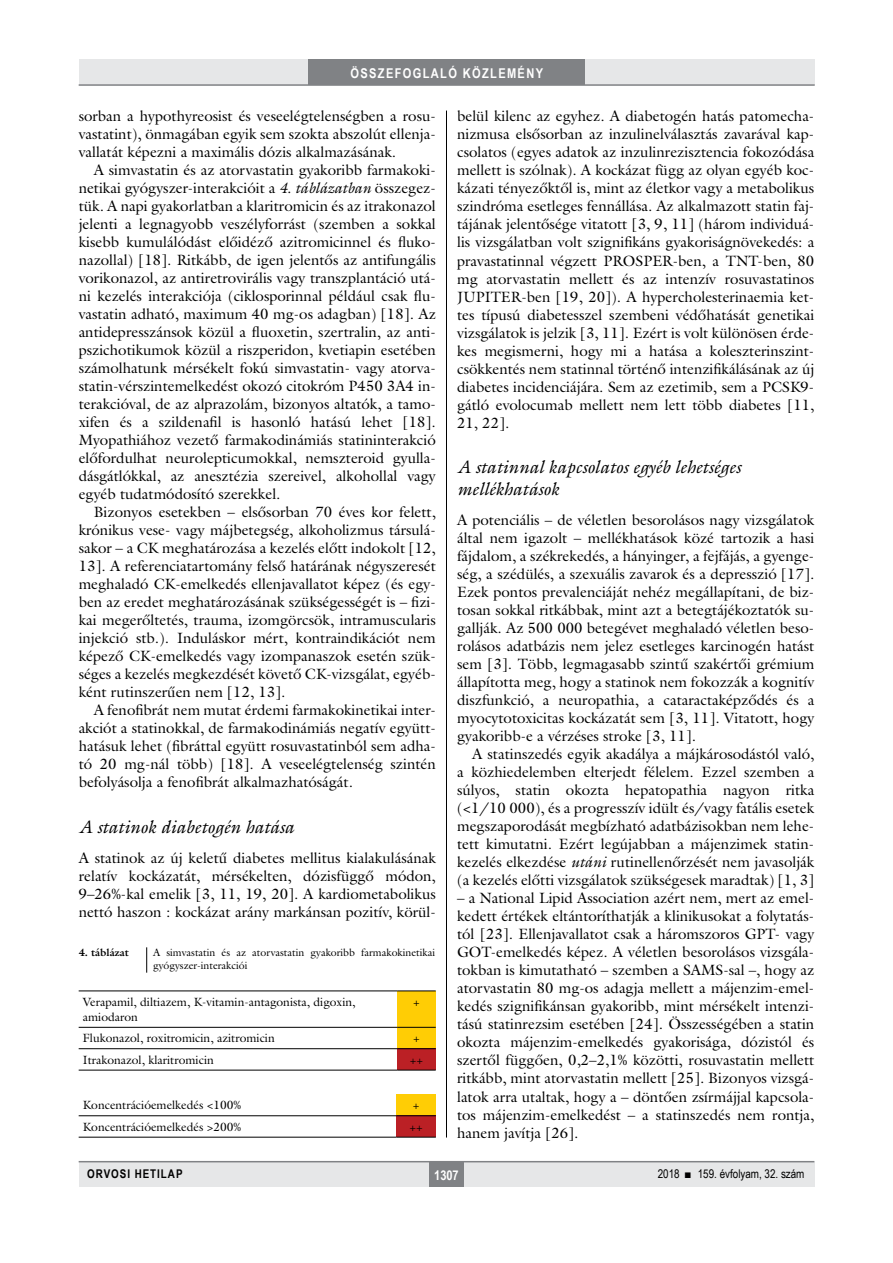
<style>
.page{position:relative;width:893px;height:1263px;background:#fff}
.page>*{position:absolute;margin:0;border:0;box-sizing:border-box;transform-origin:0 0}
.alcimkurziv{font:italic 18px/21.6px "Galliard Reg";color:#000}
.Body_Text{font:15px/18px "Galliard Reg";color:#000}
.Body_tompa{font:15px/18px "Galliard Reg";color:#000;text-align:justify}
.t1{font:700 13.5px "Arial Narrow";letter-spacing:.1em;color:#fff}
.tabla{font:12px/15px "Galliard Reg";color:#000}
.t2{font:12px "Arial Narrow";color:#000}
.t3{font:700 12px "Arial Narrow";letter-spacing:.08em;color:#000}
.kepalairas2{font:10.5px/13.5px "Galliard Reg";color:#000}
.kepalairas1{font:700 10.5px "Galliard Reg";color:#000}
.s1{font-style:italic}
</style>
<div class="page">
<div style="left:79px;top:1161px;width:735px;height:25px;background:#e6e7e8"></div>
<div style="left:429px;top:1161px;width:34px;height:25px;background:#808285"></div>
<hr style="left:79px;top:1161px;width:735px;height:1px;background:#808285">
<div style="left:79px;top:60px;width:735px;height:25px;background:#e6e7e8"></div>
<div style="left:308px;top:60px;width:277px;height:25px;background:#808285"></div>
<hr style="left:79px;top:84px;width:736px;height:2px;background:#808285">
<hr style="left:446px;top:111px;width:1px;height:1026px;background:#000">
<svg style="left:146px;top:947px;width:1px;height:26px"></svg>
<div style="left:397px;top:991px;width:39px;height:36px;background:#ffcd05"></div>
<div style="left:397px;top:1027px;width:39px;height:22px;background:#ffcd05"></div>
<div style="left:397px;top:1049px;width:39px;height:21px;background:#bb2025"></div>
<hr style="left:79px;top:1027px;width:318px;height:1px;background:#000">
<hr style="left:397px;top:1027px;width:39px;height:1px;background:#000">
<hr style="left:79px;top:1048px;width:318px;height:1px;background:#000">
<hr style="left:397px;top:1048px;width:39px;height:1px;background:#000">
<hr style="left:79px;top:1070px;width:318px;height:1px;background:#000">
<hr style="left:397px;top:1070px;width:39px;height:1px;background:#000">
<hr style="left:79px;top:990px;width:318px;height:1px;background:#000">
<hr style="left:397px;top:990px;width:39px;height:1px;background:#000">
<div style="left:396px;top:1094px;width:40px;height:22px;background:#ffcd05"></div>
<div style="left:396px;top:1116px;width:40px;height:21px;background:#bb2025"></div>
<hr style="left:79px;top:1115px;width:317px;height:1px;background:#000">
<hr style="left:396px;top:1115px;width:40px;height:1px;background:#000">
<hr style="left:79px;top:1137px;width:317px;height:1px;background:#000">
<hr style="left:396px;top:1137px;width:40px;height:1px;background:#000">
<p class="t1" style="left:350px;top:63px;width:194px">ÖSSZEFOGLALÓ KÖZLEMÉNY</p>
<p class="Body_tompa" style="left:79px;top:107px;width:359px">sorban a hypothyreosist és veseelégtelenségben a rosu&shy;vastatint), önmagában egyik sem szokta abszolút ellenja&shy;vallatát képezni a maximális dózis alkalmazásának.</p>
<p class="Body_Text" style="left:79px;top:161px;width:359px;text-indent:15px">A simvastatin és az atorvastatin gyakoribb farmakoki&shy;netikai gyógyszer-interakcióit a <span class="s1">4. táblázatban</span> összegez&shy;tük. A napi gyakorlatban a klaritromicin és az itrakonazol jelenti a legnagyobb veszélyforrást (szemben a sokkal kisebb kumulálódást előidéző azitromicinnel és fluko&shy;nazollal) [18]. Ritkább, de igen jelentős az antifungális vorikonazol, az antiretrovirális vagy transzplantáció utá&shy;ni kezelés interakciója (ciklosporinnal például csak flu&shy;vastatin adható, maximum 40 mg-os adagban) [18]. Az antidepresszánsok közül a fluoxetin, szertralin, az anti&shy;pszichotikumok közül a riszperidon, kvetiapin esetében számolhatunk mérsékelt fokú simvastatin- vagy atorva&shy;statin-vérszintemelkedést okozó citokróm P450 3A4 in&shy;terakcióval, de az alprazolám, bizonyos altatók, a tamo&shy;xifen és a szildenafil is hasonló hatású lehet [18].<br>Myopathiához vezető farmakodinámiás statininterakció előfordulhat neurolepticumokkal, nemszteroid gyulla&shy;dásgátlókkal, az anesztézia szereivel, alkohollal vagy egyéb tudatmódosító szerekkel.</p>
<p class="Body_Text" style="left:79px;top:503px;width:359px;text-align:justify;text-indent:15px">Bizonyos esetekben – elsősorban 70 éves kor felett, krónikus vese- vagy májbetegség, alkoholizmus társulá&shy;sakor – a CK meghatározása a kezelés előtt indokolt [12, 13]. A referenciatartomány felső határának négyszeresét meghaladó CK-emelkedés ellenjavallatot képez (és egy&shy;ben az eredet meghatározásának szükségességét is – fizi&shy;kai megerőltetés, trauma, izomgörcsök, intramuscularis injekció stb.). Induláskor mért, kontraindikációt nem képező CK-emelkedés vagy izompanaszok esetén szük&shy;séges a kezelés megkezdését követő CK-vizsgálat, egyéb&shy;ként rutinszerűen nem [12, 13].</p>
<p class="Body_Text" style="left:79px;top:701px;width:359px;text-indent:15px">A fenofibrát nem mutat érdemi farmakokinetikai inter&shy;akciót a statinokkal, de farmakodinámiás negatív együtt&shy;hatásuk lehet (fibráttal együtt rosuvastatinból sem adha&shy;tó 20 mg-nál több) [18]. A veseelégtelenség szintén befolyásolja a fenofibrát alkalmazhatóságát.</p>
<p class="alcimkurziv" style="left:79px;top:816px;width:217px">A statinok diabetogén hatása</p>
<p class="Body_tompa" style="left:79px;top:849px;width:359px">A statinok az új keletű diabetes mellitus kialakulásának relatív kockázatát, mérsékelten, dózisfüggő módon, 9–26%-kal emelik [3, 11, 19, 20]. A kardiometabolikus nettó haszon : kockázat arány markánsan pozitív, körül-</p>
<p class="Body_tompa" style="left:457px;top:107px;width:359px">belül kilenc az egyhez. A diabetogén hatás patomecha&shy;nizmusa elsősorban az inzulinelválasztás zavarával kap&shy;csolatos (egyes adatok az inzulinrezisztencia fokozódása mellett is szólnak). A kockázat függ az olyan egyéb koc&shy;kázati tényezőktől is, mint az életkor vagy a metabolikus szindróma esetleges fennállása. Az alkalmazott statin faj&shy;tájának jelentősége vitatott [3, 9, 11] (három individuá&shy;lis vizsgálatban volt szignifikáns gyakoriságnövekedés: a pravastatinnal végzett PROSPER-ben, a TNT-ben, 80 mg atorvastatin mellett és az intenzív rosuvastatinos JUPITER-ben [19, 20]). A hypercholesterinaemia ket&shy;tes típusú diabetesszel szembeni védőhatását genetikai vizsgálatok is jelzik [3, 11]. Ezért is volt különösen érde&shy;kes megismerni, hogy mi a hatása a koleszterinszint&shy;csökkentés nem statinnal történő intenzifikálásának az új diabetes incidenciájára. Sem az ezetimib, sem a PCSK9- gátló evolocumab mellett nem lett több diabetes [11, 21, 22].</p>
<p class="alcimkurziv" style="left:457px;top:456px;width:285px">A statinnal kapcsolatos egyéb lehetséges mellékhatások</p>
<p class="Body_tompa" style="left:457px;top:511px;width:359px">A potenciális – de véletlen besorolásos nagy vizsgálatok által nem igazolt – mellékhatások közé tartozik a hasi fájdalom, a székrekedés, a hányinger, a fejfájás, a gyenge&shy;ség, a szédülés, a szexuális zavarok és a depresszió [17].<br>Ezek pontos prevalenciáját nehéz megállapítani, de biz&shy;tosan sokkal ritkábbak, mint azt a betegtájékoztatók su&shy;gallják. Az 500 000 betegévet meghaladó véletlen beso&shy;rolásos adatbázis nem jelez esetleges karcinogén hatást sem [3]. Több, legmagasabb szintű szakértői grémium állapította meg, hogy a statinok nem fokozzák a kognitív diszfunkció, a neuropathia, a cataractaképződés és a myocytotoxicitas kockázatát sem [3, 11]. Vitatott, hogy gyakoribb-e a vérzéses stroke [3, 11].</p>
<p class="Body_Text" style="left:457px;top:745px;width:359px;text-indent:15px">A statinszedés egyik akadálya a májkárosodástól való, a közhiedelemben elterjedt félelem. Ezzel szemben a súlyos, statin okozta hepatopathia nagyon ritka (&lt;1/10 000), és a progresszív idült és/vagy fatális esetek megszaporodását megbízható adatbázisokban nem lehe&shy;tett kimutatni. Ezért legújabban a májenzimek statin&shy;kezelés elkezdése <span class="s1">utáni</span> rutinellenőrzését nem javasolják (a kezelés előtti vizsgálatok szükségesek maradtak) [1, 3]</p>
<p class="Body_Text" style="left:457px;top:889px;width:359px;text-align:justify">– a National Lipid Association azért nem, mert az emel&shy;kedett értékek eltántoríthatják a klinikusokat a folytatás&shy;tól [23]. Ellenjavallatot csak a háromszoros GPT- vagy GOT-emelkedés képez. A véletlen besorolásos vizsgála&shy;tokban is kimutatható – szemben a SAMS-sal –, hogy az atorvastatin 80 mg-os adagja mellett a májenzim-emel&shy;kedés szignifikánsan gyakoribb, mint mérsékelt intenzi&shy;tású statinrezsim esetében [24]. Összességében a statin okozta májenzim-emelkedés gyakorisága, dózistól és szertől függően, 0,2–2,1% közötti, rosuvastatin mellett ritkább, mint atorvastatin mellett [25]. Bizonyos vizsgá&shy;latok arra utaltak, hogy a – döntően zsírmájjal kapcsola&shy;tos májenzim-emelkedést – a statinszedés nem rontja, hanem javítja [26].</p>
<p class="kepalairas1" style="left:79px;top:945px;width:52px">4. táblázat</p>
<p class="kepalairas2" style="left:153px;top:945px;width:284px">A simvastatin és az atorvastatin gyakoribb farmakokinetikai gyógyszer-interakciói</p>
<p class="tabla" style="left:83px;top:994px;width:274px">Verapamil, diltiazem, K-vitamin-antagonista, digoxin, amiodaron</p>
<p class="tabla" style="left:413px;top:994px;width:8px">+</p>
<p class="tabla" style="left:83px;top:1030px;width:193px">Flukonazol, roxitromicin, azitromicin</p>
<p class="tabla" style="left:413px;top:1030px;width:8px">+</p>
<p class="tabla" style="left:83px;top:1052px;width:132px">Itrakonazol, klaritromicin</p>
<p class="tabla" style="left:410px;top:1052px;width:15px">++</p>
<p class="tabla" style="left:83px;top:1098px;width:160px">Koncentrációemelkedés &lt;100%</p>
<p class="tabla" style="left:413px;top:1098px;width:8px">+</p>
<p class="tabla" style="left:83px;top:1119px;width:160px">Koncentrációemelkedés &gt;200%</p>
<p class="tabla" style="left:409px;top:1119px;width:15px">++</p>
<p class="t3" style="left:87px;top:1165px;width:97px">ORVOSI HETILAP</p>
<p class="t1" style="left:434px;top:1165px;width:26px">1307</p>
<p class="t2" style="left:658px;top:1165px;width:148px">2018 ■ 159. évfolyam, 32. szám</p>
</div>
